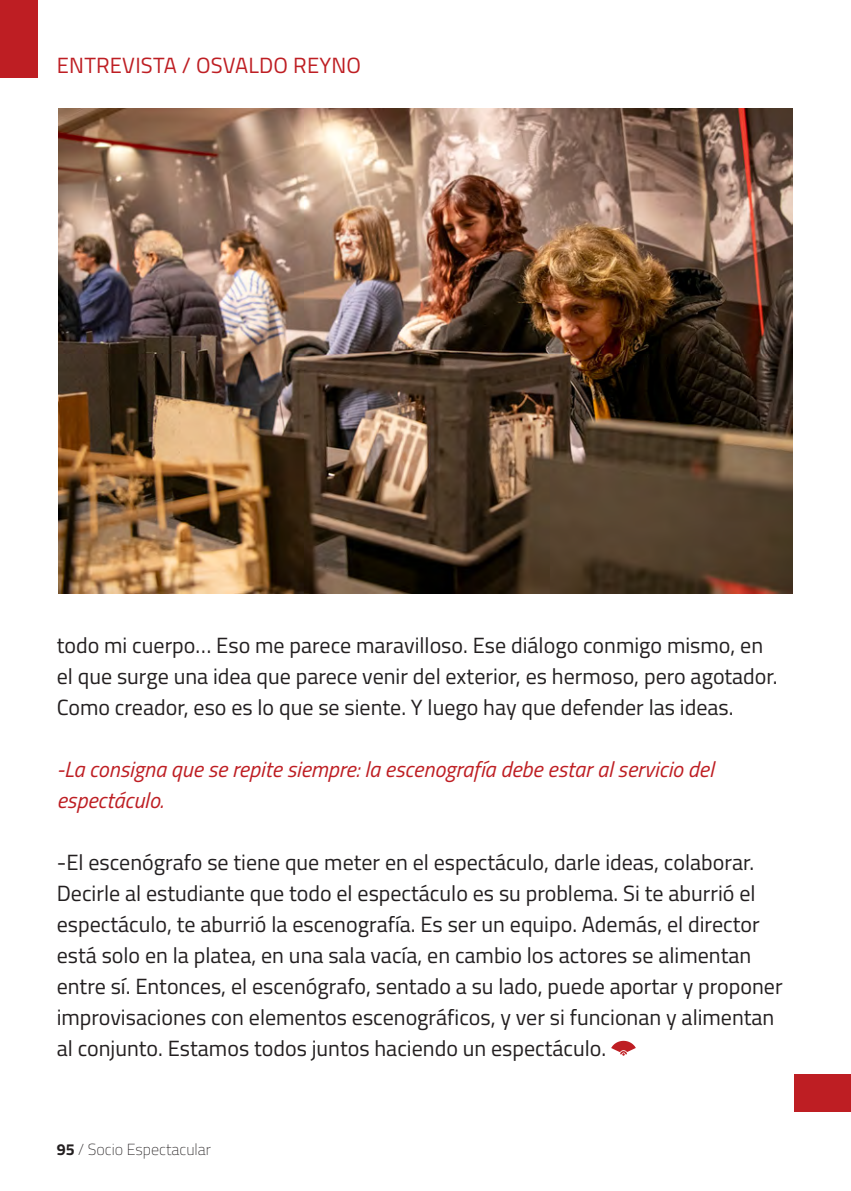
<style>
.page{position:relative;width:851px;height:1191px;background:#fff}
.page>*{position:absolute;margin:0;border:0;box-sizing:border-box;transform-origin:0 0}
.Normal__Web{font:22px/31px "Titillium Web";color:#231f20}
.t1{font:italic 22px/31px "Titillium Web";color:#be1e23}
.t2{font:22px "Titillium Web";letter-spacing:.01em;color:#be1e23}
.t3{font:200 16px "Titillium Web";color:#231f20}
.s1{font-weight:700}
</style>
<div class="page">
<div style="left:0;top:0;width:38px;height:77px;background:#be1e23"></div>
<svg style="left:611px;top:1040px;width:24px;height:15px"></svg>
<div style="left:794px;top:1074px;width:56px;height:37px;background:#be1e23"></div>
<img style="left:59px;top:108px;width:733px;height:485px">
<p class="t2" style="left:57px;top:49px;width:306px">ENTREVISTA / OSVALDO REYNO</p>
<p class="Normal__Web" style="left:57px;top:628px;width:722px">todo mi cuerpo… Eso me parece maravilloso. Ese diálogo conmigo mismo, en el que surge una idea que parece venir del exterior, es hermoso, pero agotador.<br>Como creador, eso es lo que se siente. Y luego hay que defender las ideas.</p>
<p class="t1" style="left:57px;top:752px;width:658px">-La consigna que se repite siempre: la escenografía debe estar al servicio del espectáculo.</p>
<p class="Normal__Web" style="left:57px;top:845px;width:727px">-El escenógrafo se tiene que meter en el espectáculo, darle ideas, colaborar.<br>Decirle al estudiante que todo el espectáculo es su problema. Si te aburrió el espectáculo, te aburrió la escenografía. Es ser un equipo. Además, el director está solo en la platea, en una sala vacía, en cambio los actores se alimentan entre sí. Entonces, el escenógrafo, sentado a su lado, puede aportar y proponer improvisaciones con elementos escenográficos, y ver si funcionan y alimentan al conjunto. Estamos todos juntos haciendo un espectáculo.</p>
<p class="t3" style="left:57px;top:1138px;width:156px"><span class="s1">95</span> / Socio Espectacular</p>
</div>
